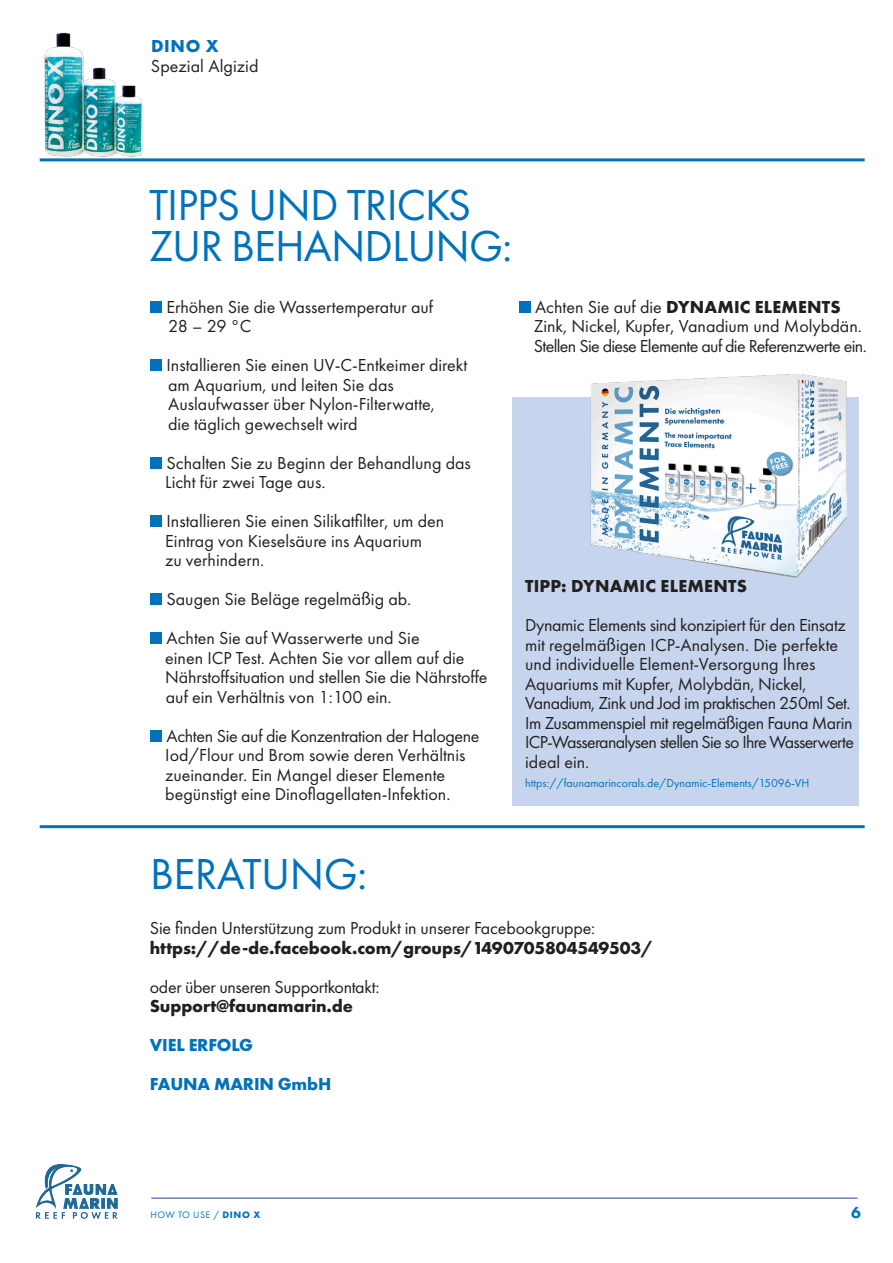
<style>
.page{position:relative;width:893px;height:1263px;background:#fff}
.page>*{position:absolute;margin:0;border:0;box-sizing:border-box;transform-origin:0 0}
.t1{font:45px "Futura PT";letter-spacing:-.02em;color:#0072bc}
.t2{font:18px/19.5px "Futura PT";color:#231f20}
.t3{font:18px/19.5px "Futura PT";letter-spacing:-.02em;color:#231f20}
.t4{font:700 18px "Futura PT";letter-spacing:-.01em;color:#231f20}
.t5{font:18px/19.5px "Futura PT";letter-spacing:-.04em;color:#231f20}
.t6{font:18px "Futura PT";letter-spacing:-.035em;color:#231f20}
.t7{font:18px "Futura PT";letter-spacing:-.03em;color:#231f20}
.t8{font:18px "Futura PT";letter-spacing:-.025em;color:#231f20}
.t9{font:700 18px "Futura PT";letter-spacing:-.01em;color:#0072bc}
.t10{font:700 18px "Futura PT";letter-spacing:.015em;color:#231f20}
.t11{font:800 16.5px "Futura PT";color:#0072bc}
.t12{font:12px "Futura PT";color:#0072bc}
.t13{font:9.75px "Futura PT";letter-spacing:.05em;color:#0072bc}
.s1{font-weight:700}
</style>
<div class="page">
<hr style="left:151px;top:1198px;width:706px;height:1px;background:#253f8e">
<img style="left:36px;top:1164px;width:82px;height:55px">
<div style="left:150px;top:301px;width:12px;height:12px;background:#0072bc"></div>
<div style="left:150px;top:359px;width:12px;height:12px;background:#0072bc"></div>
<div style="left:150px;top:457px;width:12px;height:12px;background:#0072bc"></div>
<div style="left:150px;top:515px;width:12px;height:12px;background:#0072bc"></div>
<div style="left:150px;top:593px;width:12px;height:12px;background:#0072bc"></div>
<div style="left:150px;top:632px;width:12px;height:12px;background:#0072bc"></div>
<div style="left:150px;top:730px;width:12px;height:12px;background:#0072bc"></div>
<div style="left:519px;top:301px;width:12px;height:12px;background:#0072bc"></div>
<hr style="left:40px;top:825px;width:825px;height:3px;background:#0072bc">
<div style="left:512px;top:398px;width:347px;height:408px;background:#c6d5ed"></div>
<img style="left:581px;top:374px;width:278px;height:204px">
<img style="left:43px;top:32px;width:106px;height:130px">
<hr style="left:40px;top:158px;width:825px;height:3px;background:#0072bc">
<p class="t9" style="left:151px;top:35px;width:69px">DINO X</p>
<p class="t2" style="left:151px;top:56px;width:109px">Spezial Algizid</p>
<p class="t1" style="left:149px;top:178px;width:324px">TIPPS UND TRICKS</p>
<p class="t1" style="left:149px;top:219px;width:365px">ZUR BEHANDLUNG:</p>
<p class="t2" style="left:167px;top:297px;width:268px">Erhöhen Sie die Wassertemperatur auf</p>
<p class="t2" style="left:168px;top:316px;width:85px">28 – 29 °C</p>
<p class="t2" style="left:167px;top:355px;width:302px">Installieren Sie einen UV-C-Entkeimer direkt am Aquarium, und leiten Sie das</p>
<p class="t2" style="left:168px;top:394px;width:268px">Auslaufwasser über Nylon-Filterwatte,</p>
<p class="t2" style="left:168px;top:414px;width:191px">die täglich gewechselt wird</p>
<p class="t2" style="left:165px;top:453px;width:307px">Schalten Sie zu Beginn der Behandlung das<br>Licht für zwei Tage aus.</p>
<p class="t2" style="left:167px;top:511px;width:279px">Installieren Sie einen Silikatfilter, um den</p>
<p class="t2" style="left:165px;top:531px;width:258px">Eintrag von Kieselsäure ins Aquarium</p>
<p class="t2" style="left:165px;top:550px;width:100px">zu verhindern.</p>
<p class="t2" style="left:167px;top:589px;width:246px">Saugen Sie Beläge regelmäßig ab.</p>
<p class="t2" style="left:167px;top:628px;width:255px">Achten Sie auf Wasserwerte und Sie</p>
<p class="t2" style="left:165px;top:648px;width:324px">einen ICP Test. Achten Sie vor allem auf die<br>Nährstoffsituation und stellen Sie die Nährstoffe</p>
<p class="t2" style="left:166px;top:687px;width:227px">auf ein Verhältnis von 1:100 ein.</p>
<p class="t3" style="left:165px;top:726px;width:316px">Achten Sie auf die Konzentration der Halogene<br>Iod/Flour und Brom sowie deren Verhältnis</p>
<p class="t2" style="left:165px;top:765px;width:282px">zueinander. Ein Mangel dieser Elemente</p>
<p class="t2" style="left:165px;top:784px;width:287px">begünstigt eine Dinoflagellaten-Infektion.</p>
<p class="t2" style="left:534px;top:297px;width:330px">Achten Sie auf die <span class="s1">DYNAMIC ELEMENTS<br></span>Zink, Nickel, Kupfer, Vanadium und Molybdän.</p>
<p class="t6" style="left:534px;top:335px;width:335px">Stellen Sie diese Elemente auf die Referenzwerte ein.</p>
<p class="t10" style="left:525px;top:574px;width:223px">TIPP: DYNAMIC ELEMENTS</p>
<p class="t2" style="left:525px;top:615px;width:322px">Dynamic Elements sind konzipiert für den Einsatz mit regelmäßigen ICP-Analysen. Die perfekte und individuelle Element-Versorgung Ihres</p>
<p class="t2" style="left:525px;top:674px;width:283px">Aquariums mit Kupfer, Molybdän, Nickel,</p>
<p class="t7" style="left:525px;top:692px;width:327px">Vanadium, Zink und Jod im praktischen 250ml Set.</p>
<p class="t8" style="left:525px;top:712px;width:329px">Im Zusammenspiel mit regelmäßigen Fauna Marin</p>
<p class="t5" style="left:525px;top:732px;width:330px">ICP-Wasseranalysen stellen Sie so Ihre Wasserwerte ideal ein.</p>
<p class="t12" style="left:525px;top:776px;width:286px">https://faunamarincorals.de/Dynamic-Elements/15096-VH</p>
<p class="t1" style="left:150px;top:847px;width:219px">BERATUNG:</p>
<p class="t2" style="left:150px;top:918px;width:447px">Sie finden Unterstützung zum Produkt in unserer Facebookgruppe:</p>
<p class="t4" style="left:150px;top:936px;width:505px">https://de-de.facebook.com/groups/1490705804549503/</p>
<p class="t3" style="left:150px;top:977px;width:231px">oder über unseren Supportkontakt:</p>
<p class="t4" style="left:150px;top:994px;width:205px">Support@faunamarin.de</p>
<p class="t9" style="left:150px;top:1033px;width:105px">VIEL ERFOLG</p>
<p class="t9" style="left:150px;top:1072px;width:183px">FAUNA MARIN GmbH</p>
<p class="t13" style="left:150px;top:1209px;width:111px">HOW TO USE / <span class="s1">DINO X</span></p>
<p class="t11" style="left:851px;top:1202px;width:11px">6</p>
</div>
